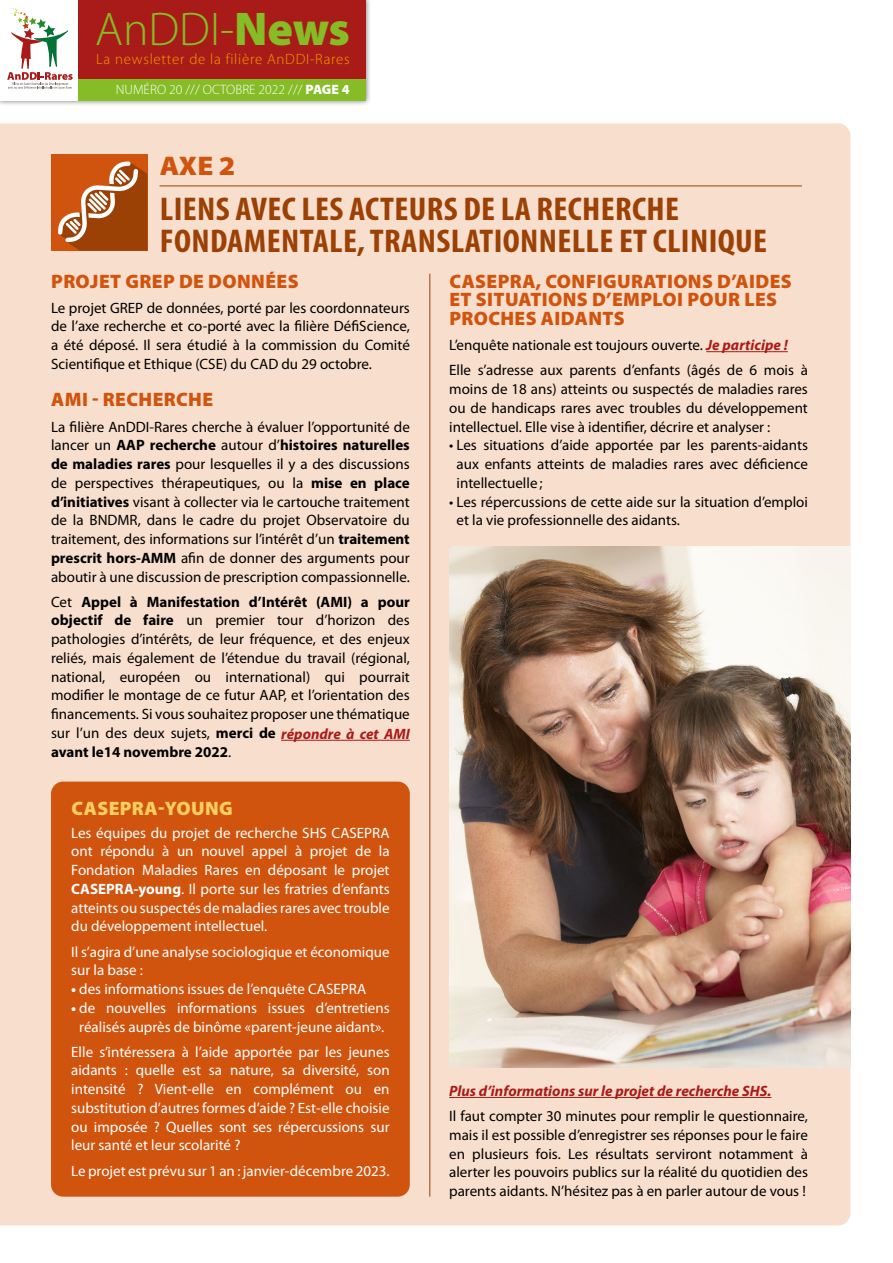
<style>
.page{position:relative;width:893px;height:1263px;background:#fff}
.page>*{position:absolute;margin:0;border:0;box-sizing:border-box;transform-origin:0 0}
.t1{font:300 47.55px "Myriad Pro";color:#86bc25}
.t2{font:700 condensed 33px/31.5px "Myriad Pro";letter-spacing:.01em;color:#9c4105;scale:1.07 1}
.t3{font:900 27px "Myriad Pro";color:#d1540e;scale:1.07 1}
.t4{font:900 19.5px/18.8px "Myriad Pro";letter-spacing:.02em;color:#d1540e}
.t5{font:900 19.5px "Myriad Pro";letter-spacing:.02em;color:#fece61}
.t6{font:15px/18.8px "Myriad Pro";color:#000;text-align:justify}
.t7{font:15px/18.8px "Myriad Pro";color:#fff;text-align:justify}
.t8{font:italic 700 15px "Myriad Pro";color:#a91b18}
.t9{font:300 15px "Myriad Pro";letter-spacing:.05em;color:#f59c00}
.t10{font:300 13.65px "Myriad Pro";color:#fff}
.s1{font-weight:900}
.s2{font-weight:700}
.s3{font-weight:700;font-style:italic;color:#a91b18}
</style>
<div class="page">
<div style="left:0;top:123px;width:850px;height:1102px;background:#f8decc"></div>
<hr style="left:160px;top:186px;width:642px;height:1px;background:#9c4105">
<div style="left:51px;top:154px;width:96px;height:97px;background:#d1540e"></div>
<svg style="left:58px;top:161px;width:89px;height:90px"></svg>
<div style="left:0;top:0;width:371px;height:107px;background:#000;opacity:.5"></div>
<div style="left:0;top:0;width:366px;height:101px;background:#fff"></div>
<div style="left:78px;top:74px;width:288px;height:27px;background:#86bc25"></div>
<div style="left:78px;top:0;width:288px;height:78px;background:#a91b18"></div>
<svg style="left:7px;top:8px;width:66px;height:81px"></svg>
<hr style="left:429px;top:274px;width:1px;height:923px;background:#9c4105">
<div style="left:51px;top:782px;width:359px;height:415px;background:#d1540e;border-radius:12px"></div>
<hr style="left:281px;top:740px;width:129px;height:1px;background:#a91b18">
<hr style="left:449px;top:1097px;width:322px;height:1px;background:#a91b18">
<hr style="left:706px;top:351px;width:82px;height:1px;background:#a91b18">
<img style="left:449px;top:546px;width:401px;height:522px">
<h1 class="t1" style="left:95px;top:3px;width:256px">AnDDI-<span class="s1">News</span></h1>
<p class="t9" style="left:96px;top:51px;width:255px">La newsletter de la filière AnDDI-Rares</p>
<p class="t10" style="left:116px;top:82px;width:235px">NUMÉRO 20 /// OCTOBRE 2022 /// <span class="s1">PAGE 4</span></p>
<h3 class="t3" style="left:160px;top:150px;width:72px">AXE 2</h3>
<h2 class="t2" style="left:160px;top:193px;width:569px">LIENS AVEC LES ACTEURS DE LA RECHERCHE<br>FONDAMENTALE, TRANSLATIONNELLE ET CLINIQUE</h2>
<h3 class="t4" style="left:51px;top:272px;width:249px">PROJET GREP DE DONNÉES</h3>
<p class="t6" style="left:51px;top:299px;width:360px">Le projet GREP de données, porté par les coordonnateurs de l’axe recherche et co-porté avec la filière DéfiScience, a été déposé. Il sera étudié à la commission du Comité Scientifique et Ethique (CSE) du CAD du 29 octobre.</p>
<h3 class="t4" style="left:51px;top:391px;width:163px">AMI - RECHERCHE</h3>
<p class="t6" style="left:51px;top:417px;width:360px">La filière AnDDI-Rares cherche à évaluer l’opportunité de lancer un <span class="s2">AAP recherche</span> autour d’<span class="s2">histoires naturelles de maladies rares</span> pour lesquelles il y a des discussions de perspectives thérapeutiques, ou la <span class="s2">mise en place d’initiatives</span> visant à collecter via le cartouche traitement de la BNDMR, dans le cadre du projet Observatoire du traitement, des informations sur l’intérêt d’un <span class="s2">traitement prescrit hors-AMM</span> afin de donner des arguments pour aboutir à une discussion de prescription compassionnelle.</p>
<p class="t6" style="left:51px;top:593px;width:360px">Cet <span class="s2">Appel à Manifestation d’Intérêt (AMI) a pour objectif de faire</span> un premier tour d’horizon des pathologies d’intérêts, de leur fréquence, et des enjeux reliés, mais également de l’étendue du travail (régional, national, européen ou international) qui pourrait modifier le montage de ce futur AAP, et l’orientation des financements. Si vous souhaitez proposer une thématique sur l’un des deux sujets, <span class="s2">merci de</span> <span class="s3">répondre à cet AMI </span><span class="s2">avant le14 novembre 2022</span>.</p>
<h3 class="t5" style="left:71px;top:797px;width:163px">CASEPRA-YOUNG</h3>
<p class="t7" style="left:71px;top:823px;width:320px">Les équipes du projet de recherche SHS CASEPRA ont répondu à un nouvel appel à projet de la Fondation Maladies Rares en déposant le projet <span class="s2">CASEPRA-young</span>. Il porte sur les fratries d’enfants atteints ou suspectés de maladies rares avec trouble du développement intellectuel.</p>
<p class="t7" style="left:71px;top:942px;width:320px">Il s’agira d’une analyse sociologique et économique sur la base :</p>
<p class="t7" style="left:71px;top:980px;width:296px"><span class="s2">•</span> des informations issues de l’enquête CASEPRA</p>
<p class="t7" style="left:71px;top:999px;width:320px;text-align:center"><span class="s2">•</span> de nouvelles informations issues d’entretiens réalisés auprès de binôme «parent-jeune aidant».</p>
<p class="t7" style="left:71px;top:1042px;width:320px">Elle s’intéressera à l’aide apportée par les jeunes aidants : quelle est sa nature, sa diversité, son intensité ? Vient-elle en complément ou en substitution d’autres formes d’aide ? Est-elle choisie ou imposée ? Quelles sont ses répercussions sur leur santé et leur scolarité ?</p>
<p class="t7" style="left:71px;top:1161px;width:320px">Le projet est prévu sur 1 an : janvier-décembre 2023.</p>
<h3 class="t4" style="left:449px;top:272px;width:344px">CASEPRA, CONFIGURATIONS D’AIDES<br>ET SITUATIONS D’EMPLOI POUR LES<br>PROCHES AIDANTS</h3>
<p class="t6" style="left:449px;top:333px;width:360px;line-height:25.2px">L’enquête nationale est toujours ouverte. <span class="s3">Je participe !<br></span>Elle s’adresse aux parents d’enfants (âgés de 6 mois à</p>
<p class="t6" style="left:449px;top:380px;width:360px">moins de 18 ans) atteints ou suspectés de maladies rares ou de handicaps rares avec troubles du développement intellectuel. Elle vise à identifier, décrire et analyser :</p>
<p class="t6" style="left:457px;top:436px;width:353px;text-indent:-7px">• Les situations d’aide apportée par les parents-aidants aux enfants atteints de maladies rares avec déficience intellectuelle;</p>
<p class="t6" style="left:457px;top:492px;width:353px;text-indent:-7px">• Les répercussions de cette aide sur la situation d’emploi et la vie professionnelle des aidants.</p>
<p class="t8" style="left:449px;top:1081px;width:324px">Plus d’informations sur le projet de recherche SHS.</p>
<p class="t6" style="left:449px;top:1107px;width:360px">Il faut compter 30 minutes pour remplir le questionnaire, mais il est possible d’enregistrer ses réponses pour le faire en plusieurs fois. Les résultats serviront notamment à alerter les pouvoirs publics sur la réalité du quotidien des parents aidants. N’hésitez pas à en parler autour de vous !</p>
</div>
